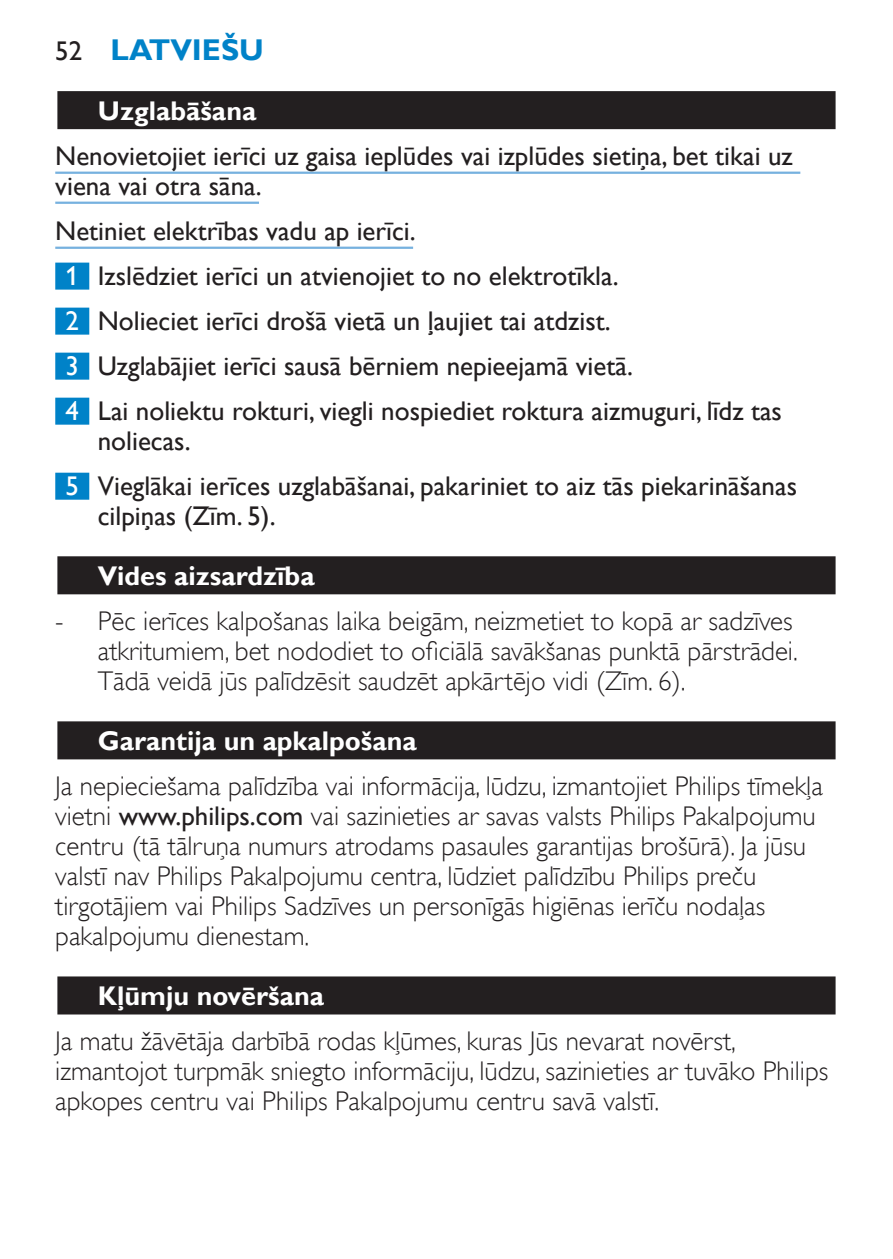
<style>
.page{position:relative;width:893px;height:1259px;background:#fff}
.page>*{position:absolute;margin:0;border:0;box-sizing:border-box;transform-origin:0 0}
.t1{font:700 30px "Gill Sans Alt One WGL";color:#0082c8}
.t2{font:27px/30px "Gill Sans Alt One WGL Light";color:#231f20}
.t3{font:27px/30px "Gill Sans Alt One WGL";color:#231f20}
.t4{font:700 27px "Gill Sans Alt One WGL";color:#fff}
.t5{font:27px "Gill Sans Alt One WGL";color:#fff}
.s1{font-weight:400;font-size:27px;color:#231f20}
.s2{color:#fff}
.s3{font-family:"Gill Sans Alt One WGL"}
</style>
<div class="page">
<div style="left:55px;top:89px;width:783px;height:43px;background:linear-gradient(to right,#dcdbdc,#dcdbdc)"></div>
<div style="left:57px;top:91px;width:779px;height:38px;background:#231f20"></div>
<hr style="left:55px;top:172px;width:745px;height:2px;background:#76b1df">
<hr style="left:55px;top:202px;width:204px;height:2px;background:#76b1df">
<hr style="left:55px;top:247px;width:358px;height:2px;background:#76b1df">
<div style="left:55px;top:263px;width:34px;height:27px;background:#0082c8"></div>
<div style="left:55px;top:308px;width:34px;height:27px;background:#0082c8"></div>
<div style="left:55px;top:353px;width:34px;height:27px;background:#0082c8"></div>
<div style="left:55px;top:398px;width:34px;height:27px;background:#0082c8"></div>
<div style="left:55px;top:473px;width:34px;height:27px;background:#0082c8"></div>
<div style="left:55px;top:554px;width:783px;height:43px;background:linear-gradient(to right,#b3b2b2,#b3b2b2)"></div>
<div style="left:57px;top:556px;width:779px;height:38px;background:#231f20"></div>
<div style="left:55px;top:719px;width:783px;height:43px;background:linear-gradient(to right,#a6a4a4,#a6a4a4)"></div>
<div style="left:57px;top:721px;width:779px;height:38px;background:#231f20"></div>
<div style="left:55px;top:974px;width:783px;height:43px;background:linear-gradient(to right,#8f8d8e,#8f8d8e)"></div>
<div style="left:57px;top:976px;width:779px;height:38px;background:#231f20"></div>
<p class="t1" style="left:55px;top:29px;width:210px"><span class="s1">52</span> Latviešu</p>
<p class="t4" style="left:98px;top:92px;width:160px">Uzglabāšana</p>
<p class="t3" style="left:55px;top:141px;width:739px">Nenovietojiet ierīci uz gaisa ieplūdes vai izplūdes sietiņa, bet tikai uz viena vai otra sāna.</p>
<p class="t3" style="left:55px;top:216px;width:362px">Netiniet elektrības vadu ap ierīci.</p>
<p class="t3" style="left:66px;top:261px;width:555px"><span class="s2">1</span> Izslēdziet ierīci un atvienojiet to no elektrotīkla.</p>
<p class="t5" style="left:55px;top:302px;width:9px">2</p>
<p class="t3" style="left:98px;top:306px;width:514px">Nolieciet ierīci drošā vietā un ļaujiet tai atdzist.</p>
<p class="t5" style="left:55px;top:347px;width:9px">3</p>
<p class="t3" style="left:98px;top:351px;width:537px">Uzglabājiet ierīci sausā bērniem nepieejamā vietā.</p>
<p class="t5" style="left:55px;top:392px;width:9px">4</p>
<p class="t3" style="left:98px;top:396px;width:686px">Lai noliektu rokturi, viegli nospiediet roktura aizmuguri, līdz tas noliecas.</p>
<p class="t3" style="left:98px;top:471px;width:701px;text-indent:-32px"><span class="s2">5</span> Vieglākai ierīces uzglabāšanai, pakariniet to aiz tās piekarināšanas cilpiņas (Zīm. 5).</p>
<p class="t4" style="left:98px;top:557px;width:218px">Vides aizsardzība</p>
<p class="t2" style="left:98px;top:606px;width:701px">Pēc ierīces kalpošanas laika beigām, neizmetiet to kopā ar sadzīves atkritumiem, bet nododiet to oficiālā savākšanas punktā pārstrādei.<br>Tādā veidā jūs palīdzēsit saudzēt apkārtējo vidi (Zīm. 6).</p>
<p class="t4" style="left:98px;top:722px;width:320px">Garantija un apkalpošana</p>
<p class="t2" style="left:55px;top:771px;width:769px">Ja nepieciešama palīdzība vai informācija, lūdzu, izmantojiet Philips tīmekļa vietni <span class="s3">www.philips.com</span> vai sazinieties ar savas valsts Philips Pakalpojumu centru (tā tālruņa numurs atrodams pasaules garantijas brošūrā). Ja jūsu valstī nav Philips Pakalpojumu centra, lūdziet palīdzību Philips preču tirgotājiem vai Philips Sadzīves un personīgās higiēnas ierīču nodaļas pakalpojumu dienestam.</p>
<p class="t4" style="left:98px;top:977px;width:228px">Kļūmju novēršana</p>
<p class="t2" style="left:55px;top:1026px;width:775px">Ja matu žāvētāja darbībā rodas kļūmes, kuras Jūs nevarat novērst, izmantojot turpmāk sniegto informāciju, lūdzu, sazinieties ar tuvāko Philips apkopes centru vai Philips Pakalpojumu centru savā valstī.</p>
<p class="t2" style="left:55px;top:606px;width:10px">-</p>
</div>
